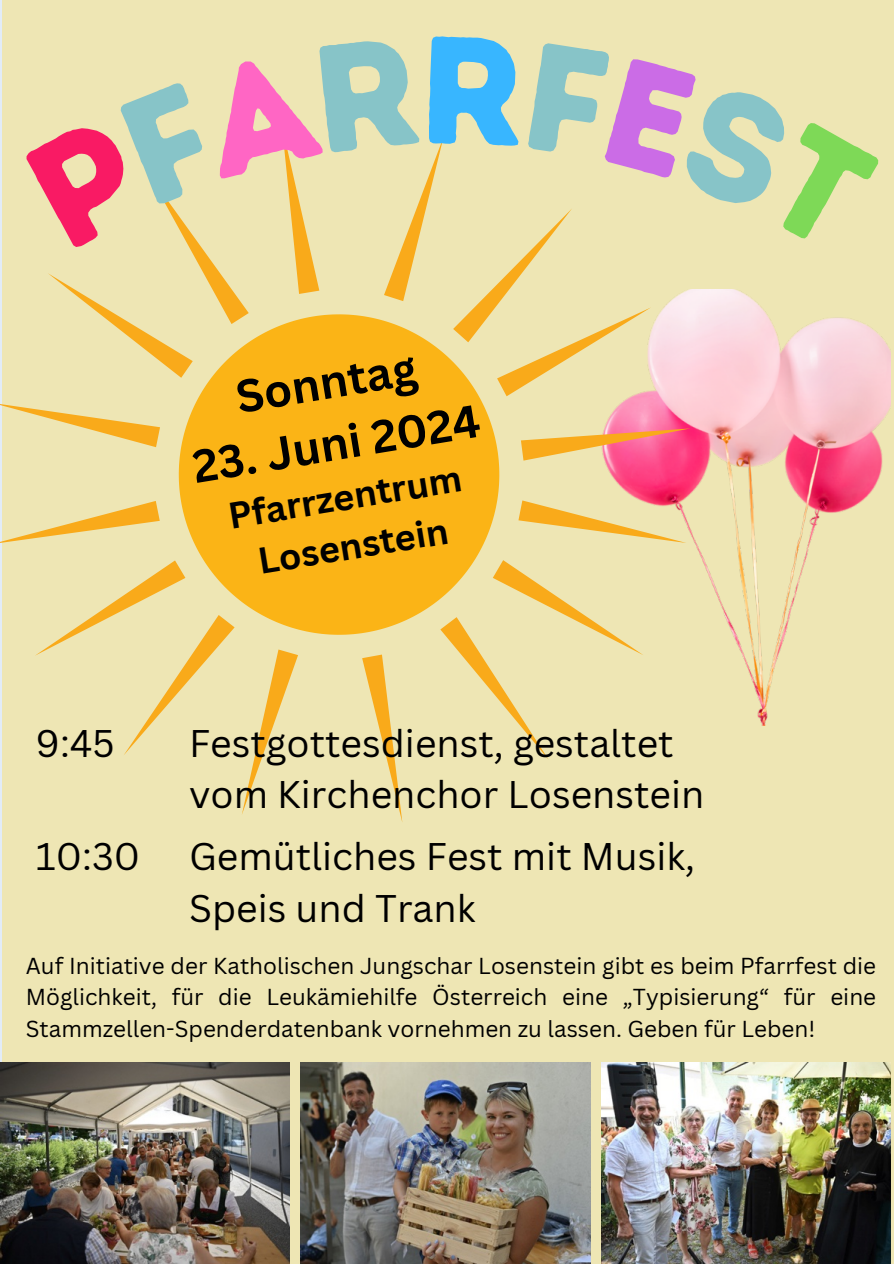
<style>
.page{position:relative;width:894px;height:1264px;background:#fff}
.page>*{position:absolute;margin:0;border:0;box-sizing:border-box;transform-origin:0 0}
.t1{font:700 45px "Canva Sans";color:#000}
.t2{font:37.5px/51.8px "Canva Sans";color:#000}
.t3{font:700 36px/49.3px "Canva Sans";color:#000;text-align:center}
.t4{font:22.5px/31.5px "Canva Sans";color:#000;text-align:justify}
</style>
<div class="page">
<div style="left:2px;top:0;width:891px;height:1263px;background:#eee6b4"></div>
<img style="left:0;top:1062px;width:289px;height:201px">
<img style="left:301px;top:1062px;width:289px;height:201px">
<img style="left:601px;top:1062px;width:289px;height:201px">
<img style="left:690px;top:290px;width:200px;height:435px">
<svg style="left:0;top:125px;width:690px;height:698px"></svg>
<svg style="left:23px;top:125px;width:396px;height:124px"></svg>
<svg style="left:428px;top:125px;width:93px;height:21px"></svg>
<svg style="left:527px;top:125px;width:163px;height:128px"></svg>
<h1 class="t1" style="left:231px;top:365px;width:184px;rotate:-9deg">Sonntag</h1>
<h1 class="t1" style="left:188px;top:435px;width:292px;rotate:-9deg">23. Juni 2024</h1>
<h3 class="t3" style="left:225px;top:490px;width:237px;rotate:-9deg">Pfarrzentrum<br>Losenstein</h3>
<h2 class="t2" style="left:189px;top:716px;width:516px">Festgottesdienst, gestaltet vom Kirchenchor Losenstein</h2>
<h2 class="t2" style="left:189px;top:829px;width:507px">Gemütliches Fest mit Musik,<br>Speis und Trank</h2>
<p class="t4" style="left:26px;top:949px;width:851px">Auf Initiative der Katholischen Jungschar Losenstein gibt es beim Pfarrfest die Möglichkeit, für die Leukämiehilfe Österreich eine „Typisierung“ für eine Stammzellen-Spenderdatenbank vornehmen zu lassen. Geben für Leben!</p>
<h2 class="t2" style="left:36px;top:716px;width:80px">9:45</h2>
<h2 class="t2" style="left:36px;top:829px;width:106px">10:30</h2>
</div>
